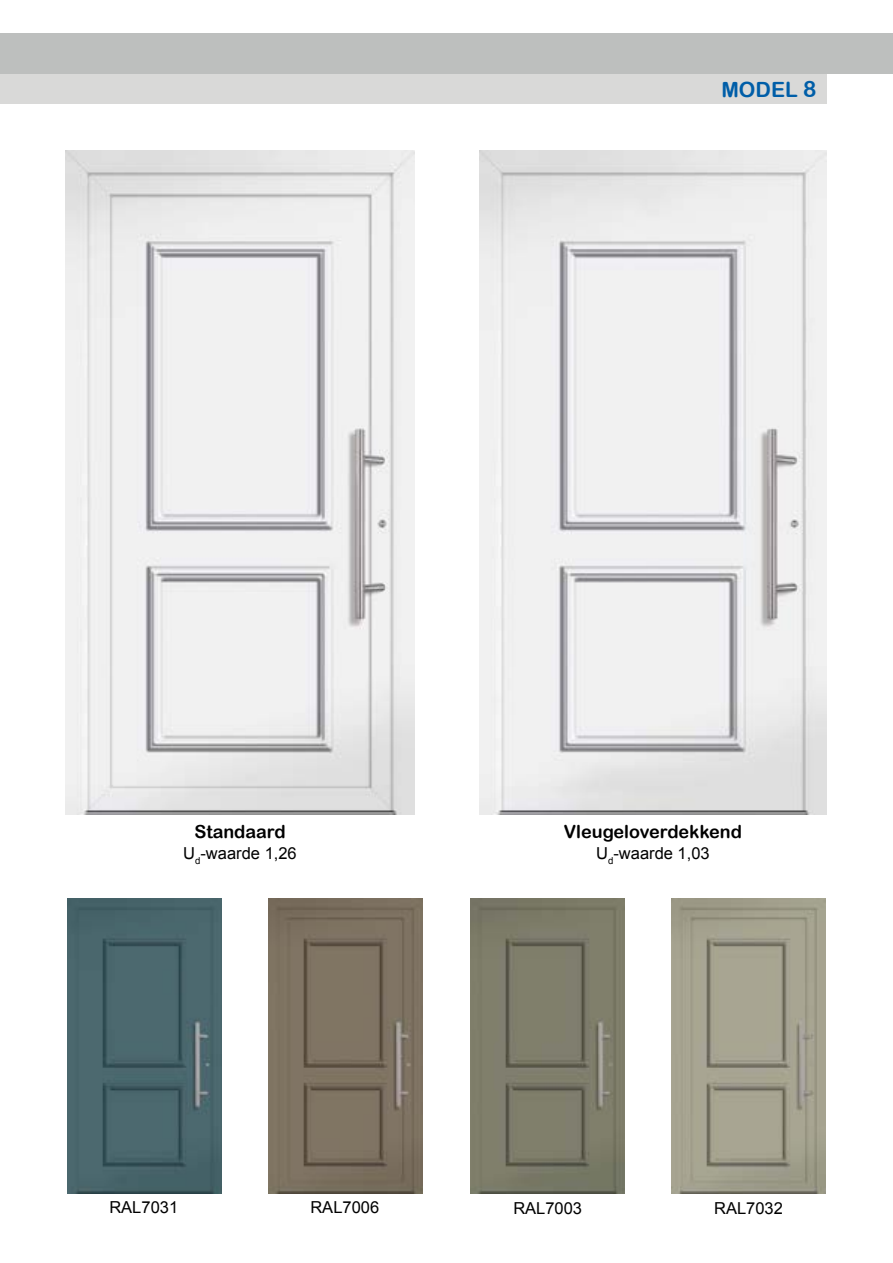
<style>
.page{position:relative;width:893px;height:1263px;background:#fff}
.page>*{position:absolute;margin:0;border:0;box-sizing:border-box;transform-origin:0 0}
.t1{font:21px "Arial Rounded MT Bold";color:#005ea8}
.t2{font:18px "Arial Rounded MT Bold";color:#000}
.t3{font:16.5px "Arial";color:#000}
.s1{font-size:22.5px}
</style>
<div class="page">
<div style="left:0;top:74px;width:827px;height:30px;background:#d9d9d8"></div>
<div style="left:0;top:33px;width:893px;height:41px;background:#bdbfbe"></div>
<img style="left:479px;top:150px;width:348px;height:664px">
<img style="left:66px;top:150px;width:348px;height:664px">
<img style="left:671px;top:898px;width:155px;height:295px">
<img style="left:268px;top:898px;width:155px;height:295px">
<img style="left:470px;top:898px;width:155px;height:295px">
<img style="left:67px;top:898px;width:155px;height:295px">
<p class="t1" style="left:721px;top:78px;width:96px">Model <span class="s1">8</span></p>
<p class="t2" style="left:194px;top:821px;width:93px">Standaard</p>
<p class="t2" style="left:564px;top:821px;width:180px">Vleugeloverdekkend</p>
<p class="t3" style="left:183px;top:842px;width:115px">U<sub>d</sub>-waarde 1,26</p>
<p class="t3" style="left:596px;top:842px;width:115px">U<sub>d</sub>-waarde 1,03</p>
<p class="t3" style="left:109px;top:1196px;width:70px">RAL7031</p>
<p class="t3" style="left:310px;top:1196px;width:70px">RAL7006</p>
<p class="t3" style="left:513px;top:1197px;width:70px">RAL7003</p>
<p class="t3" style="left:714px;top:1197px;width:70px">RAL7032</p>
</div>
